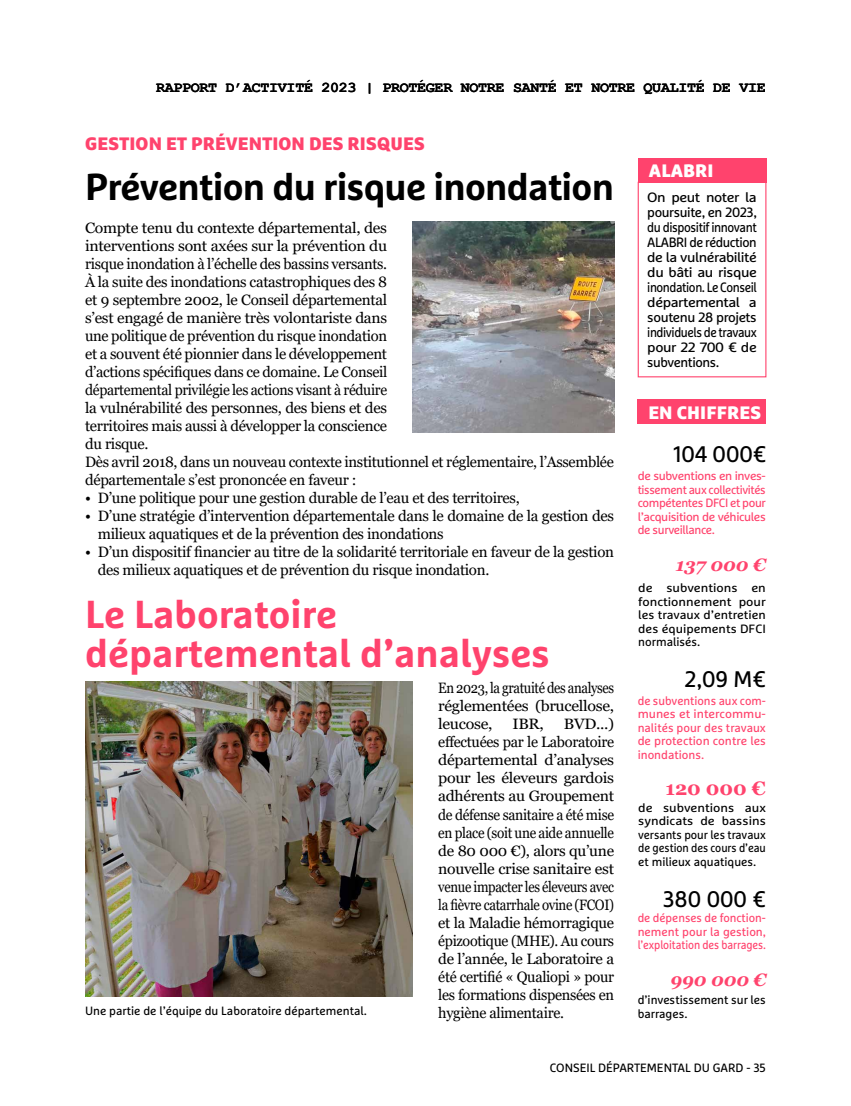
<style>
.page{position:relative;width:851px;height:1106px;background:#fff}
.page>*{position:absolute;margin:0;border:0;box-sizing:border-box;transform-origin:0 0}
.t1{font:700 39px/39px "Marselis Pro";color:#ff436d}
.t2{font:700 37.5px "Marselis Pro";letter-spacing:-.02em;color:#000}
.t3{font:22.5px "Marselis Pro";color:#000}
.t4{font:700 19.5px "Georgia";color:#ff436d}
.t5{font:900 18px "Marselis Pro";letter-spacing:.01em;color:#ff436d}
.t6{font:900 18px "Marselis Pro";letter-spacing:.01em;color:#fff}
.t7{font:italic 700 18px "Georgia";color:#ff436d}
.t8{font:15px/18px "Georgia";letter-spacing:-.02em;color:#000;scale:1.06 1}
.t9{font:15px/18px "Georgia";letter-spacing:-.02em;color:#000;text-align:justify;scale:1.07 1}
.t10{font:15px/18px "Georgia";letter-spacing:-.02em;color:#000}
.t11{font:15px/18px "Georgia";letter-spacing:-.02em;color:#000;text-align:justify;scale:.87 1}
.t12{font:700 15px "Courier New";letter-spacing:-.02em;color:#000}
.t13{font:13.5px/15px "Marselis Pro";letter-spacing:-.035em;color:#000;text-align:justify;scale:1.1 1}
.t14{font:12px/13.5px "Marselis Pro";letter-spacing:-.005em;color:#ff436d;text-align:justify}
.t15{font:12px/13.5px "Marselis Pro";color:#000;text-align:justify;scale:1.1 1}
.t16{font:12px/13.5px "Marselis Pro";color:#000}
</style>
<div class="page">
<div style="left:637px;top:182px;width:129px;height:195px;border:1px solid #ff436d"></div>
<div style="left:637px;top:399px;width:128px;height:25px;background:#ff436d"></div>
<div style="left:637px;top:158px;width:129px;height:24px;background:#ff436d"></div>
<img style="left:412px;top:221px;width:202px;height:211px">
<img style="left:85px;top:681px;width:327px;height:315px">
<p class="t12" style="left:156px;top:78px;width:611px">RAPPORT D’ACTIVITÉ 2023 | PROTÉGER NOTRE SANTÉ ET NOTRE QUALITÉ DE VIE</p>
<p class="t5" style="left:85px;top:132px;width:341px">GESTION ET PRÉVENTION DES RISQUES</p>
<h2 class="t2" style="left:85px;top:163px;width:530px">Prévention du risque inondation</h2>
<p class="t8" style="left:85px;top:219px;width:500px">Compte tenu du contexte départemental, des<br>interventions sont axées sur la prévention du<br>risque inondation à l’échelle des bassins versants.<br>À la suite des inondations catastrophiques des 8<br>et 9 septembre 2002, le Conseil départemental<br>s’est engagé de manière très volontariste dans<br>une politique de prévention du risque inondation<br>et a souvent été pionnier dans le développement<br>d’actions spécifiques dans ce domaine. Le Conseil<br>départemental privilégie les actions visant à réduire<br>la vulnérabilité des personnes, des biens et des<br>territoires mais aussi à développer la conscience<br>du risque.<br>Dès avril 2018, dans un nouveau contexte institutionnel et réglementaire, l’Assemblée départementale s’est prononcée en faveur :</p>
<p class="t10" style="left:85px;top:489px;width:436px">• D’une politique pour une gestion durable de l’eau et des territoires,</p>
<p class="t10" style="left:98px;top:507px;width:517px;text-indent:-13px">• D’une stratégie d’intervention départementale dans le domaine de la gestion des milieux aquatiques et de la prévention des inondations</p>
<p class="t10" style="left:98px;top:543px;width:517px;text-indent:-13px">• D’un dispositif financier au titre de la solidarité territoriale en faveur de la gestion des milieux aquatiques et de prévention du risque inondation.</p>
<h1 class="t1" style="left:85px;top:593px;width:466px">Le Laboratoire départemental d’analyses</h1>
<p class="t16" style="left:85px;top:1004px;width:283px">Une partie de l’équipe du Laboratoire départemental.</p>
<p class="t11" style="left:438px;top:679px;width:204px">En 2023, la gratuité des analyses réglementées (brucellose, leucose,</p>
<p class="t9" style="left:438px;top:715px;width:166px;text-indent:126px">BVD...) effectuées par le Laboratoire départemental d’analyses pour les éleveurs gardois adhérents au Groupement de défense sanitaire a été mise en place (soit une aide annuelle de 80 000 €), alors qu’une nouvelle crise sanitaire est venue impacter les éleveurs avec la fièvre catarrhale ovine (FCOI) et la Maladie hémorragique épizootique (MHE). Au cours de l’année, le Laboratoire a été certifié « Qualiopi » pour les formations dispensées en hygiène alimentaire.</p>
<p class="t9" style="left:512px;top:715px;width:31px">IBR,</p>
<p class="t6" style="left:649px;top:159px;width:66px">ALABRI</p>
<p class="t13" style="left:647px;top:189px;width:101px">On peut noter la poursuite, en 2023, du dispositif innovant ALABRI de réduction de la vulnérabilité du bâti au risque inondation. Le Conseil départemental a soutenu 28 projets individuels de travaux pour 22 700 € de subventions.</p>
<p class="t6" style="left:648px;top:401px;width:114px">EN CHIFFRES</p>
<h3 class="t3" style="left:673px;top:441px;width:95px">104 000€</h3>
<p class="t14" style="left:637px;top:469px;width:130px">de subventions en inves&shy;tissement aux collectivités compétentes DFCI et pour l’acquisition de véhicules de surveillance.</p>
<p class="t7" style="left:675px;top:553px;width:92px">137 000 €</p>
<p class="t15" style="left:638px;top:581px;width:117px">de subventions en fonctionnement pour les travaux d’entretien des équipements DFCI normalisés.</p>
<h3 class="t3" style="left:684px;top:665px;width:83px">2,09 M€</h3>
<p class="t14" style="left:637px;top:693px;width:130px">de subventions aux com&shy;munes et intercommu&shy;nalités pour des travaux de protection contre les inondations.</p>
<h3 class="t4" style="left:665px;top:775px;width:102px">120 000 €</h3>
<p class="t15" style="left:638px;top:800px;width:117px">de subventions aux syndicats de bassins versants pour les travaux de gestion des cours d’eau et milieux aquatiques.</p>
<h3 class="t3" style="left:662px;top:885px;width:104px">380 000 €</h3>
<p class="t14" style="left:637px;top:911px;width:130px">de dépenses de fonction&shy;nement pour la gestion, l’exploitation des barrages.</p>
<p class="t7" style="left:670px;top:968px;width:97px">990 000 €</p>
<p class="t16" style="left:637px;top:993px;width:130px">d’investissement sur les barrages.</p>
<p class="t16" style="left:549px;top:1060px;width:218px">CONSEIL DÉPARTEMENTAL DU GARD - 35</p>
</div>
